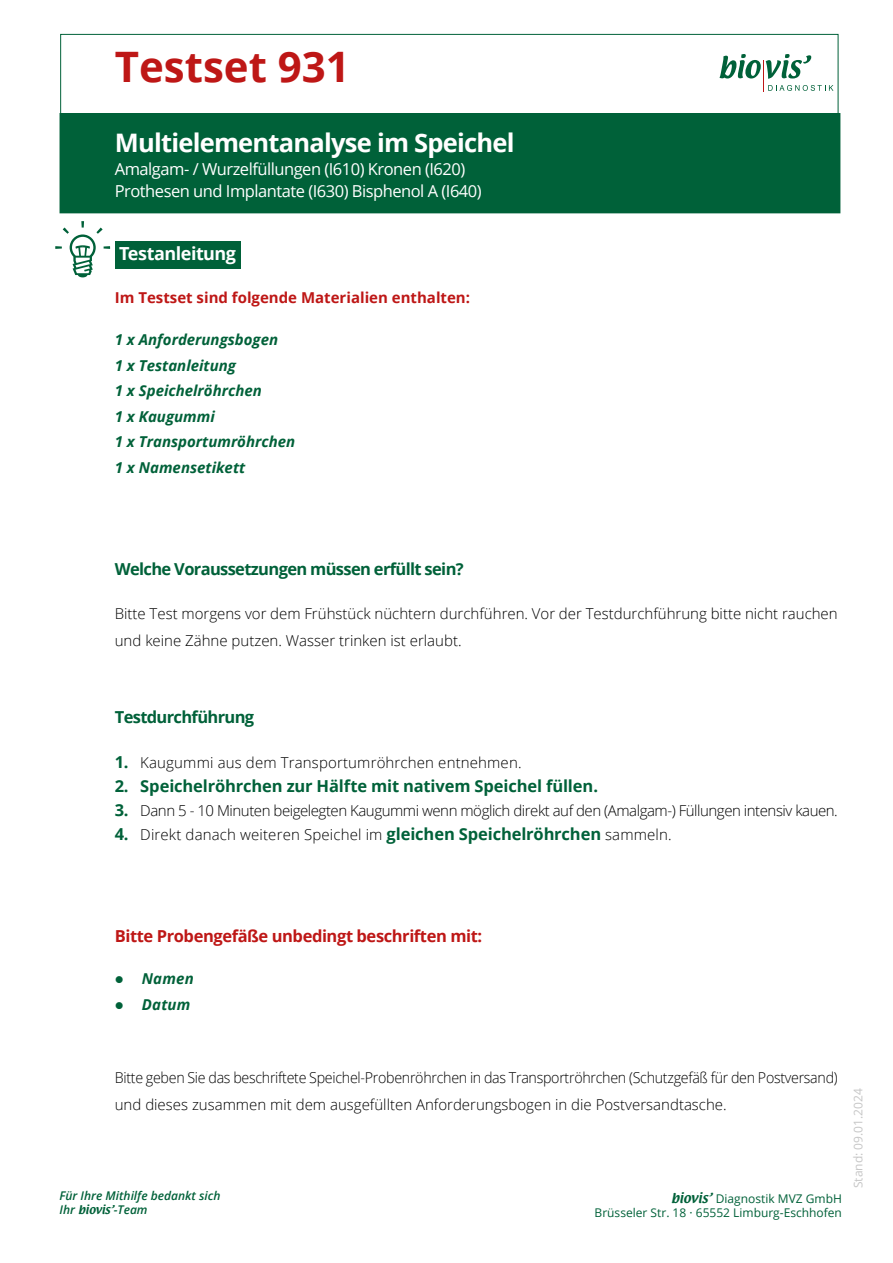
<style>
.page{position:relative;width:893px;height:1263px;background:#fff}
.page>*{position:absolute;margin:0;border:0;box-sizing:border-box;transform-origin:0 0}
.t1{font:700 42px "Open Sans";color:#be1716}
.t2{font:700 25.5px "Open Sans";letter-spacing:-.03em;color:#fff}
.Zielony1{font:700 18px "Open Sans";letter-spacing:-.03em;color:#fff}
.t3{font:16.5px "Open Sans";letter-spacing:-.03em;color:#fff}
.Liste3a{font:700 16.5px "Open Sans";letter-spacing:-.04em;color:#006139}
.Liste3a-2{font:700 16.5px "Open Sans";letter-spacing:-.01em;color:#006139}
.Liste3a-3{font:700 16.5px "Open Sans";letter-spacing:-.025em;color:#be1716}
.text{font:300 15px/27px "Open Sans";color:#000}
.text-2{font:300 15px/27px "Open Sans";letter-spacing:-.02em;color:#000;scale:.95 1}
.Inhalt_Liste{font:italic 700 15px "Open Sans";color:#006139}
.text-3{font:300 15px "Open Sans";letter-spacing:-.03em;color:#000}
.text_rot{font:700 15px "Open Sans";color:#be1716}
.t4{font:12px "Open Sans";color:#006139}
.t5{font:italic 600 12px "Open Sans";color:#006139}
.t6{font:12px "Open Sans";color:#c6c6c6}
.s1{font-weight:700;font-size:16.5px;color:#006139}
.s2{font-family:"Textile";font-weight:400;font-style:normal;font-size:10.5px}
.s3{font-family:"Textile"}
</style>
<div class="page">
<svg style="left:55px;top:221px;width:186px;height:56px"></svg>
<div style="left:60px;top:34px;width:778px;height:81px;border:1px solid #006139"></div>
<hr style="left:763px;top:61px;width:1px;height:31px;background:#be1716">
<svg style="left:719px;top:54px;width:92px;height:25px"></svg>
<svg style="left:768px;top:85px;width:65px;height:6px"></svg>
<div style="left:60px;top:113px;width:780px;height:100px;background:#006139"></div>
<p class="t1" style="left:115px;top:37px;width:237px">Testset 931</p>
<p class="t2" style="left:115px;top:125px;width:401px">Multielementanalyse im Speichel</p>
<p class="t3" style="left:115px;top:158px;width:352px">Amalgam- / Wurzelfüllungen (I610) Kronen (I620)</p>
<p class="t3" style="left:115px;top:180px;width:368px">Prothesen und Implantate (I630) Bisphenol A (I640)</p>
<p class="Zielony1" style="left:119px;top:241px;width:118px">Testanleitung</p>
<p class="text_rot" style="left:115px;top:287px;width:357px">Im Testset sind folgende Materialien enthalten:</p>
<p class="Inhalt_Liste" style="left:115px;top:329px;width:165px">1 x Anforderungsbogen</p>
<p class="Inhalt_Liste" style="left:115px;top:355px;width:123px">1 x Testanleitung</p>
<p class="Inhalt_Liste" style="left:115px;top:380px;width:149px">1 x Speichelröhrchen</p>
<p class="Inhalt_Liste" style="left:115px;top:406px;width:101px">1 x Kaugummi</p>
<p class="Inhalt_Liste" style="left:115px;top:431px;width:182px">1 x Transportumröhrchen</p>
<p class="Inhalt_Liste" style="left:115px;top:457px;width:132px">1 x Namensetikett</p>
<p class="Liste3a" style="left:115px;top:557px;width:350px">Welche Voraussetzungen müssen erfüllt sein?</p>
<p class="text" style="left:115px;top:600px;width:724px">Bitte Test morgens vor dem Frühstück nüchtern durchführen. Vor der Testdurchführung bitte nicht rauchen und keine Zähne putzen. Wasser trinken ist erlaubt.</p>
<p class="Liste3a" style="left:115px;top:705px;width:141px">Testdurchführung</p>
<p class="text" style="left:115px;top:749px;width:408px"><span class="s1">1.</span> Kaugummi aus dem Transportumröhrchen entnehmen.</p>
<p class="Liste3a-2" style="left:115px;top:774px;width:485px">2. Speichelröhrchen zur Hälfte mit nativem Speichel füllen.</p>
<p class="text-3" style="left:115px;top:800px;width:724px"><span class="s1">3.</span> Dann 5 - 10 Minuten beigelegten Kaugummi wenn möglich direkt auf den (Amalgam-) Füllungen intensiv kauen.</p>
<p class="text" style="left:115px;top:821px;width:558px"><span class="s1">4.</span> Direkt danach weiteren Speichel im <span class="s1">gleichen Speichelröhrchen</span> sammeln.</p>
<p class="Liste3a-3" style="left:115px;top:924px;width:369px">Bitte Probengefäße unbedingt beschriften mit:</p>
<p class="Inhalt_Liste" style="left:142px;top:968px;width:53px">Namen</p>
<p class="Inhalt_Liste" style="left:142px;top:994px;width:50px">Datum</p>
<p class="text-2" style="left:115px;top:1064px;width:762px">Bitte geben Sie das beschriftete Speichel-Probenröhrchen in das Transportröhrchen (Schutzgefäß für den Postversand) und dieses zusammen mit dem ausgefüllten Anforderungsbogen in die Postversandtasche.</p>
<p class="t5" style="left:60px;top:1187px;width:162px">Für Ihre Mithilfe bedankt sich</p>
<p class="t5" style="left:60px;top:1202px;width:90px">Ihr <span class="s2">biovis’</span>-Team</p>
<p class="t4" style="left:671px;top:1190px;width:172px"><span class="s3">biovis’</span> Diagnostik MVZ GmbH</p>
<p class="t4" style="left:595px;top:1204px;width:249px">Brüsseler Str. 18 · 65552 Limburg-Eschhofen</p>
<p class="t6" style="left:850px;top:1188px;width:101px;rotate:-90deg">Stand: 09.01.2024</p>
</div>
